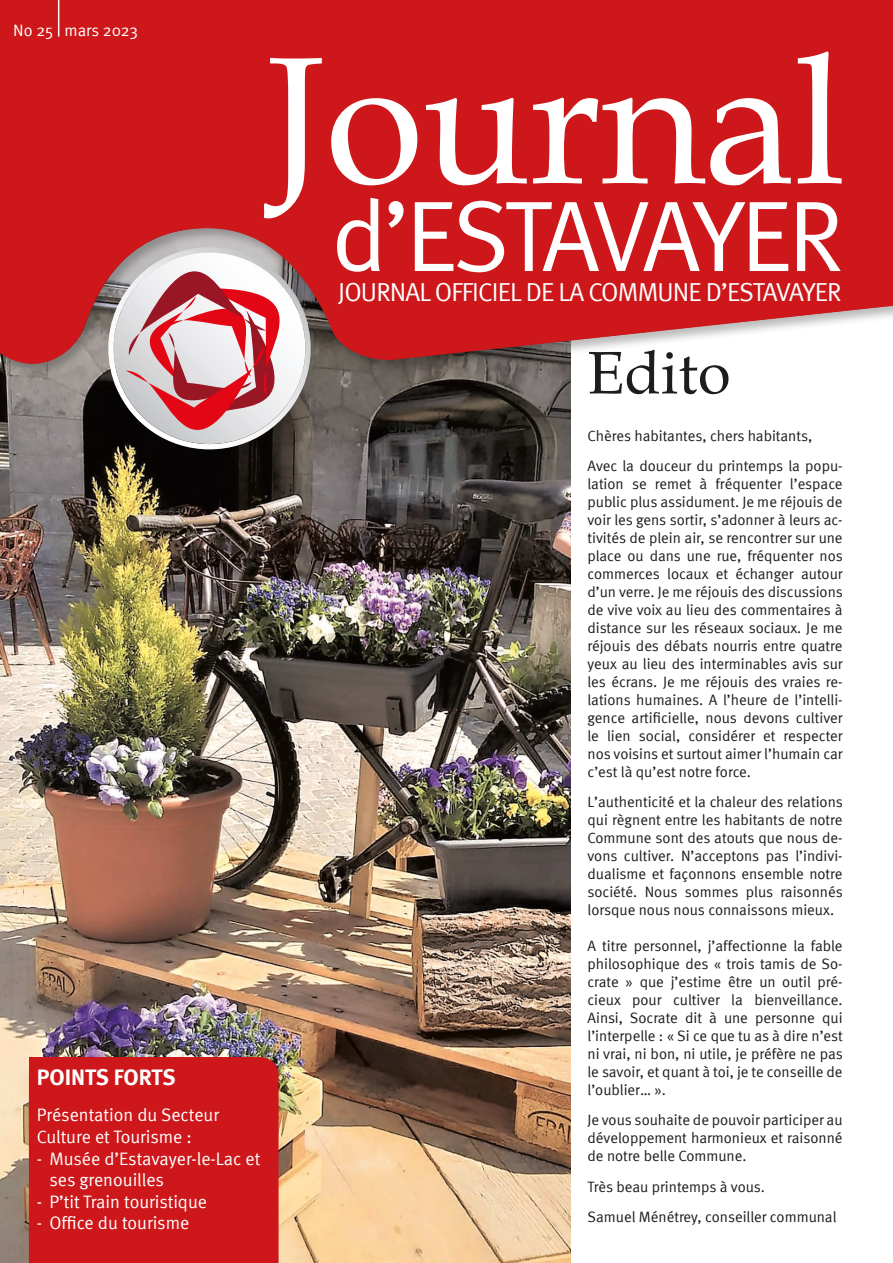
<style>
.page{position:relative;width:893px;height:1263px;background:#fff}
.page>*{position:absolute;margin:0;border:0;box-sizing:border-box;transform-origin:0 0}
.t1{font:180.9px "Book Antiqua";letter-spacing:-.005em;color:#fff}
.t2{font:100.35px "Meta Normal";letter-spacing:-.06em;color:#fff}
.t3{font:60px "Book Antiqua";color:#1d1d1b}
.t4{font:25.95px "Meta Normal";letter-spacing:-.03em;color:#fff}
.t5{font:700 22.5px "Meta";color:#fff}
.t6{font:18px/21.6px "Meta Normal";color:#fff}
.t7{font:16.5px "Meta Normal";letter-spacing:-.005em;color:#fff}
.t8{font:15px/18px "Meta Normal";color:#1d1d1b;text-align:justify}
</style>
<div class="page">
<img style="left:0;top:378px;width:571px;height:885px">
<svg style="left:96px;top:378px;width:256px;height:141px"></svg>
<div style="left:29px;top:1057px;width:250px;height:206px;background:#cd171a"></div>
<div style="left:29px;top:1057px;width:47px;height:84px;background:#cd171a"></div>
<div style="left:0;top:0;width:893px;height:378px;background:#1d1d1b;opacity:.3"></div>
<svg style="left:0;top:0;width:893px;height:367px;fill:#cd171a"></svg>
<hr style="left:58px;top:0;width:1px;height:37px;background:#fff">
<p class="t7" style="left:13px;top:21px;width:126px">No 25 mars 2023</p>
<h1 class="t1" style="left:266px;top:9px;width:582px">Journal</h1>
<h2 class="t2" style="left:331px;top:178px;width:513px">d’ESTAVAYER</h2>
<h3 class="t4" style="left:338px;top:277px;width:505px">JOURNAL OFFICIEL DE LA COMMUNE D’ESTAVAYER</h3>
<h3 class="t5" style="left:37px;top:1063px;width:140px">POINTS FORTS</h3>
<p class="t6" style="left:37px;top:1104px;width:184px">Présentation du Secteur<br>Culture et Tourisme :</p>
<p class="t6" style="left:49px;top:1147px;width:212px;text-indent:-13px">- Musée d’Estavayer-le-Lac et ses grenouilles</p>
<p class="t6" style="left:37px;top:1190px;width:172px">- P’tit Train touristique</p>
<p class="t6" style="left:37px;top:1212px;width:154px">- Office du tourisme</p>
<h3 class="t3" style="left:587px;top:336px;width:145px">Edito</h3>
<p class="t8" style="left:587px;top:421px;width:257px;line-height:30px">Chères habitantes, chers habitants,<br>Avec la douceur du printemps la popu-</p>
<p class="t8" style="left:587px;top:475px;width:257px">lation se remet à fréquenter l’espace public plus assidument. Je me réjouis de voir les gens sortir, s’adonner à leurs ac&shy;tivités de plein air, se rencontrer sur une place ou dans une rue, fréquenter nos commerces locaux et échanger autour d’un verre. Je me réjouis des discussions de vive voix au lieu des commentaires à distance sur les réseaux sociaux. Je me réjouis des débats nourris entre quatre yeux au lieu des interminables avis sur les écrans. Je me réjouis des vraies re&shy;lations humaines. A l’heure de l’intelli&shy;gence artificielle, nous devons cultiver le lien social, considérer et respecter nos voisins et surtout aimer l’humain car c’est là qu’est notre force.</p>
<p class="t8" style="left:587px;top:793px;width:257px">L’authenticité et la chaleur des relations qui règnent entre les habitants de notre Commune sont des atouts que nous de&shy;vons cultiver. N’acceptons pas l’indivi&shy;dualisme et façonnons ensemble notre société. Nous sommes plus raisonnés lorsque nous nous connaissons mieux.</p>
<p class="t8" style="left:587px;top:937px;width:257px">A titre personnel, j’affectionne la fable philosophique des « trois tamis de So&shy;crate » que j’estime être un outil pré&shy;cieux pour cultiver la bienveillance.<br>Ainsi, Socrate dit à une personne qui l’interpelle : « Si ce que tu as à dire n’est ni vrai, ni bon, ni utile, je préfère ne pas le savoir, et quant à toi, je te conseille de l’oublier… ».</p>
<p class="t8" style="left:587px;top:1111px;width:257px">Je vous souhaite de pouvoir participer au développement harmonieux et raisonné de notre belle Commune.</p>
<p class="t8" style="left:587px;top:1171px;width:251px;line-height:30px">Très beau printemps à vous.<br>Samuel Ménétrey, conseiller communal</p>
</div>
